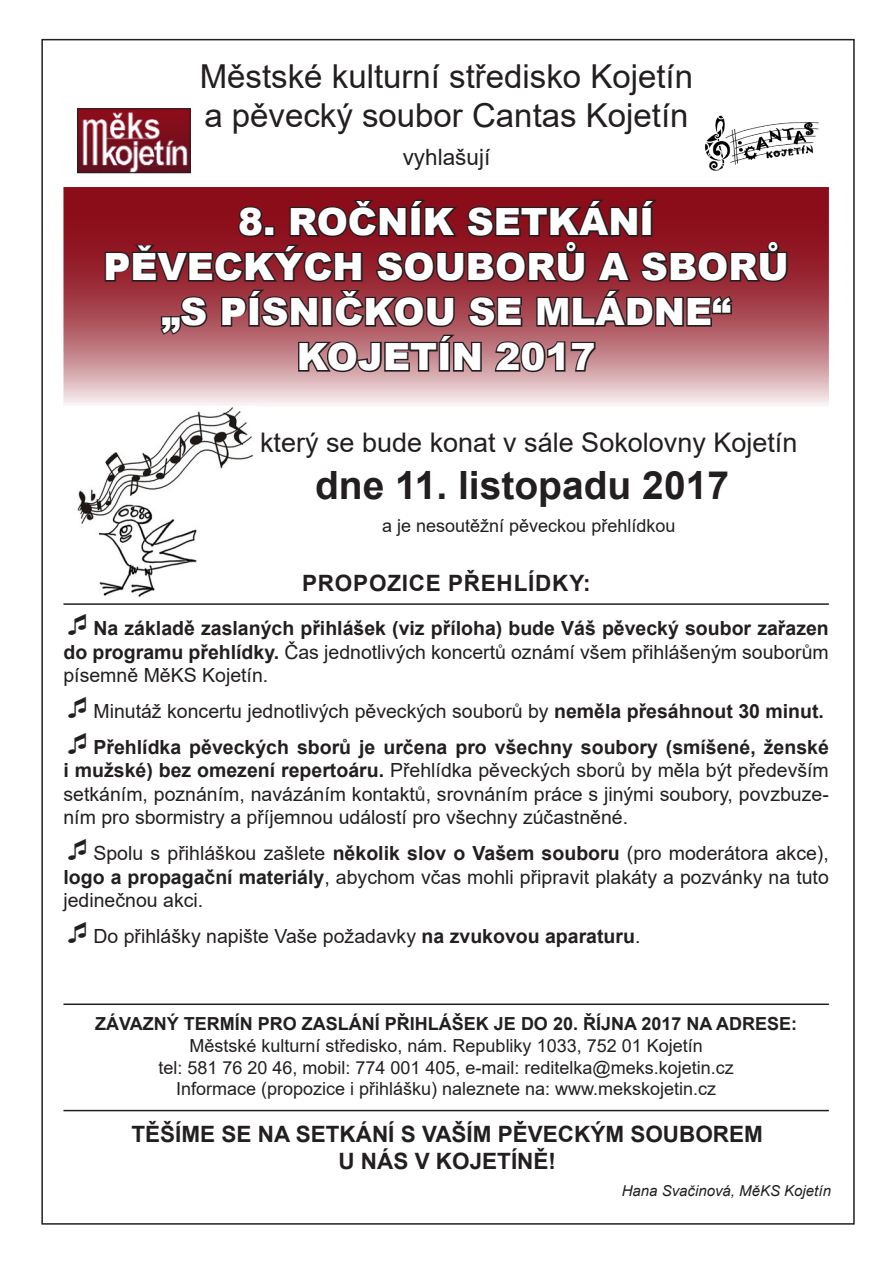
<style>
.page{position:relative;width:893px;height:1263px;background:#fff}
.page>*{position:absolute;margin:0;border:0;box-sizing:border-box;transform-origin:0 0}
.text_zpravodaje{font:700 39px "Arial";color:#231f20}
.text_zpravodaje-2{font:900 37.5px "Arial";color:#fff}
.text_zpravodaje-3{font:33px "Arial";color:#231f20}
.text_zpravodaje-4{font:27px "Arial";color:#231f20}
.text_zpravodaje-5{font:700 22.5px "Arial";color:#231f20}
.text_zpravodaje-6{font:700 22.5px "Arial";letter-spacing:.035em;color:#231f20}
.text_zpravodaje-7{font:22.5px "Arial";color:#231f20}
.text_zpravodaje-8{font:19.5px/23.4px "Arial";color:#231f20;text-align:justify}
.text_zpravodaje-9{font:700 19.5px/23.4px "Arial";color:#231f20;text-align:justify}
.text_zpravodaje-10{font:18px "Arial";color:#231f20}
.text_zpravodaje-11{font:700 18px "Arial";color:#231f20}
.autor{font:italic 15px "Arial";color:#231f20}
.s1{font-weight:400}
.s2{font-weight:700}
</style>
<div class="page">
<svg style="left:63px;top:187px;width:766px;height:220px;background:#c4858b"></svg>
<img style="left:80px;top:111px;width:108px;height:60px">
<div style="left:78px;top:109px;width:112px;height:64px;border:1px solid #231f20"></div>
<svg style="left:103px;top:197px;width:687px;height:177px;background:#85373f"></svg>
<img style="left:705px;top:115px;width:114px;height:56px">
<hr style="left:63px;top:603px;width:766px;height:2px;background:#231f20">
<hr style="left:63px;top:1003px;width:766px;height:2px;background:#231f20">
<hr style="left:63px;top:1110px;width:766px;height:1px;background:#231f20">
<img style="left:77px;top:407px;width:177px;height:190px">
<p class="text_zpravodaje-3" style="left:200px;top:53px;width:495px">Městské kulturní středisko Kojetín</p>
<p class="text_zpravodaje-3" style="left:204px;top:93px;width:486px">a pěvecký soubor Cantas Kojetín</p>
<p class="text_zpravodaje-7" style="left:403px;top:141px;width:89px">vyhlašují</p>
<p class="text_zpravodaje-2" style="left:238px;top:195px;width:417px">8. ROČNÍK SETKÁNÍ</p>
<p class="text_zpravodaje-2" style="left:103px;top:240px;width:687px">PĚVECKÝCH SOUBORŮ A SBORŮ</p>
<p class="text_zpravodaje-2" style="left:161px;top:285px;width:571px">„S PÍSNIČKOU SE MLÁDNE“</p>
<p class="text_zpravodaje-2" style="left:297px;top:330px;width:300px">KOJETÍN 2017</p>
<p class="text_zpravodaje-4" style="left:260px;top:424px;width:539px">který se bude konat v sále Sokolovny Kojetín</p>
<p class="text_zpravodaje" style="left:315px;top:458px;width:415px">dne 11. listopadu 2017</p>
<p class="text_zpravodaje-10" style="left:382px;top:513px;width:295px">a je nesoutěžní pěveckou přehlídkou</p>
<p class="text_zpravodaje-6" style="left:302px;top:567px;width:290px">PROPOZICE PŘEHLÍDKY:</p>
<p class="text_zpravodaje-9" style="left:63px;top:617px;width:767px;text-indent:30px">Na základě zaslaných přihlášek (viz příloha) bude Váš pěvecký soubor zařazen do programu přehlídky. <span class="s1">Čas jednotlivých koncertů oznámí všem přihlášeným souborům písemně MěKS Kojetín.</span></p>
<p class="text_zpravodaje-8" style="left:93px;top:699px;width:732px">Minutáž koncertu jednotlivých pěveckých souborů by <span class="s2">neměla přesáhnout 30 minut.</span></p>
<p class="text_zpravodaje-8" style="left:63px;top:735px;width:767px;text-indent:30px"><span class="s2">Přehlídka pěveckých sborů je určena pro všechny soubory (smíšené, ženské i mužské) bez omezení repertoáru.</span> Přehlídka pěveckých sborů by měla být především setkáním, poznáním, navázáním kontaktů, srovnáním práce s jinými soubory, povzbuze&shy;ním pro sbormistry a příjemnou událostí pro všechny zúčastněné.</p>
<p class="text_zpravodaje-8" style="left:63px;top:841px;width:767px;text-indent:30px">Spolu s přihláškou zašlete <span class="s2">několik slov o Vašem souboru</span> (pro moderátora akce), <span class="s2">logo a propagační materiály</span>, abychom včas mohli připravit plakáty a pozvánky na tuto jedinečnou akci.</p>
<p class="text_zpravodaje-8" style="left:93px;top:924px;width:548px">Do přihlášky napište Vaše požadavky <span class="s2">na zvukovou aparaturu</span>.</p>
<p class="text_zpravodaje-11" style="left:95px;top:1011px;width:703px">ZÁVAZNÝ TERMÍN PRO ZASLÁNÍ PŘIHLÁŠEK JE DO 20. ŘÍJNA 2017 NA ADRESE:</p>
<p class="text_zpravodaje-10" style="left:190px;top:1033px;width:515px">Městské kulturní středisko, nám. Republiky 1033, 752 01 Kojetín</p>
<p class="text_zpravodaje-10" style="left:158px;top:1055px;width:577px">tel: 581 76 20 46, mobil: 774 001 405, e-mail: reditelka@meks.kojetin.cz</p>
<p class="text_zpravodaje-10" style="left:176px;top:1076px;width:542px">Informace (propozice i přihlášku) naleznete na: www.mekskojetin.cz</p>
<p class="text_zpravodaje-5" style="left:132px;top:1118px;width:633px">TĚŠÍME SE NA SETKÁNÍ S VAŠÍM PĚVECKÝM SOUBOREM</p>
<p class="text_zpravodaje-5" style="left:338px;top:1145px;width:219px">U NÁS V KOJETÍNĚ!</p>
<p class="autor" style="left:622px;top:1181px;width:211px">Hana Svačinová, MěKS Kojetín</p>
</div>
